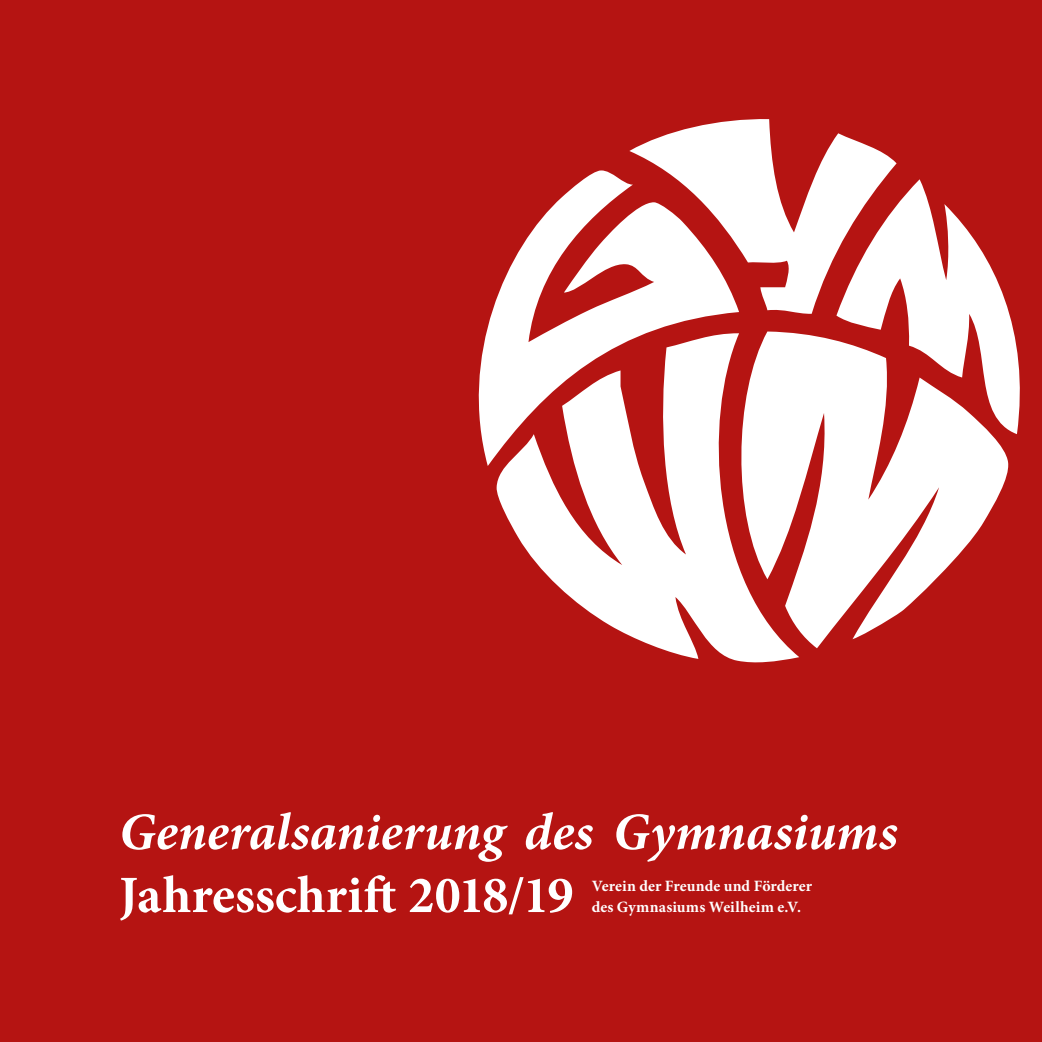
<style>
.page{position:relative;width:1042px;height:1042px;background:#b51412}
.page>*{position:absolute;margin:0;border:0;box-sizing:border-box;transform-origin:0 0}
.t1{font:italic 700 52.5px "Minion Pro";color:#fff}
.t2{font:700 52.5px "Minion Pro";letter-spacing:-.005em;color:#fff}
.t3{font:700 15.75px/21px "Minion Pro";letter-spacing:.005em;color:#fff}
</style>
<div class="page">
<svg style="left:496px;top:466px;width:303px;height:197px;fill:#fff"></svg>
<svg style="left:836px;top:179px;width:184px;height:255px;fill:#fff"></svg>
<svg style="left:629px;top:119px;width:267px;height:195px;fill:#fff"></svg>
<svg style="left:732px;top:331px;width:278px;height:317px;fill:#fff"></svg>
<svg style="left:478px;top:170px;width:261px;height:296px;fill:#fff"></svg>
<h1 class="t1" style="left:119px;top:795px;width:780px">Generalsanierung des Gymnasiums</h1>
<h1 class="t2" style="left:119px;top:858px;width:456px">Jahresschrift 2018/19</h1>
<p class="t3" style="left:592px;top:875px;width:222px">Verein der Freunde und Förderer des Gymnasiums Weilheim e.V.</p>
</div>
